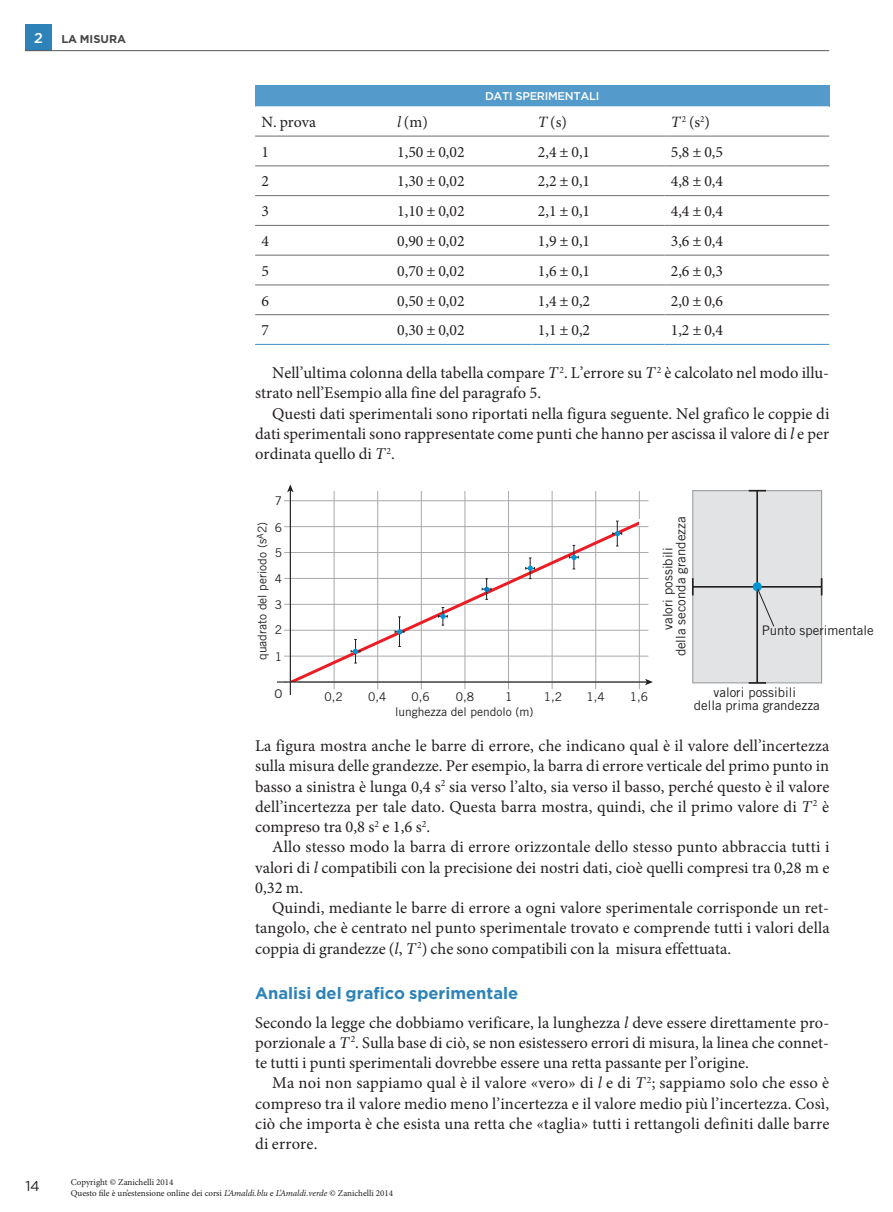
<style>
.page{position:relative;width:893px;height:1212px;background:#fff}
.page>*{position:absolute;margin:0;border:0;box-sizing:border-box;transform-origin:0 0}
.t1{font:16.5px/20.2px "Minion Pro";color:#231f20;text-align:justify}
.t2{font:700 16.5px "Gotham";color:#2d83b7}
.t3{font:15.75px "Minion Pro";color:#231f20}
.t4{font:14.25px "Gotham";color:#231f20}
.t5{font:500 14.25px "Gotham";color:#fff}
.t6{font:13.2px/13.2px "Trade Gothic";color:#231f20;text-align:center}
.t7{font:12px/25.8px "Trade Gothic";color:#231f20;text-align:justify}
.t8{font:500 11.25px "Gotham";letter-spacing:-.025em;color:#fff}
.t9{font:700 11.25px "Gotham";color:#464647}
.t10{font:9px/10.8px "Minion Pro";color:#231f20}
.s1{font-style:italic}
</style>
<div class="page">
<div style="left:26px;top:24px;width:26px;height:26px;background:#2d83b7"></div>
<hr style="left:26px;top:50px;width:803px;height:1px;background:#58595b">
<div style="left:255px;top:85px;width:574px;height:21px;background:#549aca"></div>
<svg style="left:255px;top:106px;width:574px;height:238px"></svg>
<hr style="left:255px;top:136px;width:409px;height:1px;background:#6d6e70">
<hr style="left:664px;top:136px;width:165px;height:1px;background:#6d6e70">
<hr style="left:255px;top:166px;width:409px;height:1px;background:#6d6e70">
<hr style="left:664px;top:166px;width:165px;height:1px;background:#6d6e70">
<hr style="left:255px;top:195px;width:409px;height:1px;background:#6d6e70">
<hr style="left:664px;top:195px;width:165px;height:1px;background:#6d6e70">
<hr style="left:255px;top:225px;width:409px;height:1px;background:#6d6e70">
<hr style="left:664px;top:225px;width:165px;height:1px;background:#6d6e70">
<hr style="left:255px;top:255px;width:409px;height:1px;background:#6d6e70">
<hr style="left:664px;top:255px;width:165px;height:1px;background:#6d6e70">
<hr style="left:255px;top:344px;width:276px;height:1px;background:#569aca">
<hr style="left:255px;top:285px;width:409px;height:1px;background:#6d6e70">
<hr style="left:664px;top:285px;width:165px;height:1px;background:#6d6e70">
<hr style="left:255px;top:314px;width:409px;height:1px;background:#6d6e70">
<hr style="left:664px;top:314px;width:165px;height:1px;background:#6d6e70">
<hr style="left:531px;top:344px;width:133px;height:1px;background:#569aca">
<hr style="left:664px;top:344px;width:165px;height:1px;background:#569aca">
<hr style="left:639px;top:491px;width:1px;height:198px;background:#a7a9ac">
<hr style="left:595px;top:491px;width:1px;height:198px;background:#a7a9ac">
<hr style="left:552px;top:491px;width:1px;height:198px;background:#a7a9ac">
<hr style="left:508px;top:491px;width:1px;height:198px;background:#a7a9ac">
<hr style="left:465px;top:491px;width:1px;height:198px;background:#a7a9ac">
<hr style="left:421px;top:491px;width:1px;height:198px;background:#a7a9ac">
<hr style="left:377px;top:491px;width:1px;height:198px;background:#a7a9ac">
<hr style="left:334px;top:491px;width:1px;height:198px;background:#a7a9ac">
<hr style="left:284px;top:682px;width:364px;height:1px;background:#a7a9ac">
<hr style="left:284px;top:656px;width:364px;height:1px;background:#a7a9ac">
<hr style="left:284px;top:630px;width:364px;height:1px;background:#a7a9ac">
<hr style="left:284px;top:604px;width:364px;height:1px;background:#a7a9ac">
<hr style="left:284px;top:578px;width:364px;height:1px;background:#a7a9ac">
<hr style="left:284px;top:552px;width:364px;height:1px;background:#a7a9ac">
<hr style="left:284px;top:526px;width:364px;height:1px;background:#a7a9ac">
<hr style="left:284px;top:500px;width:364px;height:1px;background:#a7a9ac">
<svg style="left:287px;top:518px;width:359px;height:168px"></svg>
<svg style="left:287px;top:679px;width:11px;height:6px"></svg>
<svg style="left:640px;top:519px;width:4px;height:6px"></svg>
<svg style="left:351px;top:639px;width:10px;height:25px"></svg>
<svg style="left:395px;top:616px;width:10px;height:31px"></svg>
<svg style="left:482px;top:578px;width:10px;height:22px"></svg>
<svg style="left:525px;top:558px;width:10px;height:21px"></svg>
<svg style="left:569px;top:545px;width:10px;height:25px"></svg>
<svg style="left:612px;top:521px;width:10px;height:26px"></svg>
<svg style="left:438px;top:607px;width:10px;height:19px"></svg>
<hr style="left:290px;top:490px;width:1px;height:205px;background:#231f20">
<svg style="left:287px;top:484px;width:7px;height:8px"></svg>
<hr style="left:277px;top:681px;width:370px;height:1px;background:#231f20">
<svg style="left:645px;top:679px;width:8px;height:6px"></svg>
<div style="left:693px;top:491px;width:129px;height:192px;background:#e2e3e4"></div>
<div style="left:692px;top:490px;width:130px;height:193px;border:1px solid #939598"></div>
<hr style="left:756px;top:491px;width:2px;height:192px;background:#231f20">
<hr style="left:693px;top:586px;width:129px;height:2px;background:#231f20">
<svg style="left:749px;top:490px;width:17px;height:1px"></svg>
<svg style="left:692px;top:578px;width:2px;height:17px"></svg>
<svg style="left:749px;top:682px;width:17px;height:2px"></svg>
<svg style="left:821px;top:578px;width:1px;height:17px"></svg>
<div style="left:753px;top:582px;width:9px;height:9px;background:#0096d5;border-radius:50%"></div>
<svg style="left:757px;top:588px;width:17px;height:39px"></svg>
<p class="t5" style="left:34px;top:32px;width:10px">2</p>
<p class="t9" style="left:61px;top:34px;width:66px">LA MISURA</p>
<p class="t8" style="left:485px;top:91px;width:116px">DATI SPERIMENTALI</p>
<p class="t3" style="left:261px;top:116px;width:56px">N. prova</p>
<p class="t3" style="left:397px;top:116px;width:32px"><span class="s1">l</span> (m)</p>
<p class="t3" style="left:538px;top:116px;width:31px"><span class="s1">T</span> (s)</p>
<p class="t3" style="left:671px;top:116px;width:41px"><span class="s1">T</span><sup>2</sup> (s<sup>2</sup>)</p>
<p class="t3" style="left:262px;top:145px;width:9px">1</p>
<p class="t3" style="left:397px;top:145px;width:69px">1,50 ± 0,02</p>
<p class="t3" style="left:538px;top:145px;width:54px">2,4 ± 0,1</p>
<p class="t3" style="left:671px;top:145px;width:54px">5,8 ± 0,5</p>
<p class="t3" style="left:262px;top:175px;width:9px">2</p>
<p class="t3" style="left:397px;top:175px;width:69px">1,30 ± 0,02</p>
<p class="t3" style="left:538px;top:175px;width:54px">2,2 ± 0,1</p>
<p class="t3" style="left:671px;top:175px;width:54px">4,8 ± 0,4</p>
<p class="t3" style="left:262px;top:205px;width:9px">3</p>
<p class="t3" style="left:397px;top:205px;width:69px">1,10 ± 0,02</p>
<p class="t3" style="left:538px;top:205px;width:54px">2,1 ± 0,1</p>
<p class="t3" style="left:671px;top:205px;width:54px">4,4 ± 0,4</p>
<p class="t3" style="left:262px;top:235px;width:9px">4</p>
<p class="t3" style="left:397px;top:235px;width:69px">0,90 ± 0,02</p>
<p class="t3" style="left:538px;top:235px;width:54px">1,9 ± 0,1</p>
<p class="t3" style="left:671px;top:235px;width:54px">3,6 ± 0,4</p>
<p class="t3" style="left:262px;top:265px;width:9px">5</p>
<p class="t3" style="left:397px;top:265px;width:69px">0,70 ± 0,02</p>
<p class="t3" style="left:538px;top:265px;width:54px">1,6 ± 0,1</p>
<p class="t3" style="left:671px;top:265px;width:54px">2,6 ± 0,3</p>
<p class="t3" style="left:262px;top:294px;width:9px">6</p>
<p class="t3" style="left:397px;top:294px;width:69px">0,50 ± 0,02</p>
<p class="t3" style="left:538px;top:294px;width:54px">1,4 ± 0,2</p>
<p class="t3" style="left:671px;top:294px;width:54px">2,0 ± 0,6</p>
<p class="t3" style="left:262px;top:324px;width:9px">7</p>
<p class="t3" style="left:397px;top:324px;width:69px">0,30 ± 0,02</p>
<p class="t3" style="left:538px;top:324px;width:54px">1,1 ± 0,2</p>
<p class="t3" style="left:671px;top:324px;width:54px">1,2 ± 0,4</p>
<p class="t1" style="left:255px;top:364px;width:575px;text-indent:17px">Nell’ultima colonna della tabella compare <span class="s1">T</span> <sup>2</sup>. L’errore su <span class="s1">T</span> <sup>2</sup> è calcolato nel modo illu&shy;strato nell’Esempio alla fine del paragrafo 5.</p>
<p class="t1" style="left:255px;top:405px;width:576px;text-indent:17px">Questi dati sperimentali sono riportati nella figura seguente. Nel grafico le coppie di dati sperimentali sono rappresentate come punti che hanno per ascissa il valore di <span class="s1">l</span> e per ordinata quello di <span class="s1">T</span><sup>2</sup>.</p>
<p class="t7" style="left:275px;top:489px;width:9px">7<br>6<br>5<br>4<br>3<br>2<br>1</p>
<p class="t7" style="left:250px;top:660px;width:139px;rotate:-90deg">quadrato del periodo (s<sup>A</sup>2)</p>
<p class="t7" style="left:274px;top:681px;width:10px">O</p>
<p class="t7" style="left:324px;top:684px;width:20px">0,2</p>
<p class="t7" style="left:368px;top:684px;width:20px">0,4</p>
<p class="t7" style="left:412px;top:684px;width:20px">0,6</p>
<p class="t7" style="left:456px;top:684px;width:20px">0,8</p>
<p class="t7" style="left:544px;top:684px;width:20px">1,2</p>
<p class="t7" style="left:587px;top:684px;width:20px">1,4</p>
<p class="t7" style="left:630px;top:684px;width:20px">1,6</p>
<p class="t7" style="left:505px;top:684px;width:9px">1</p>
<p class="t7" style="left:395px;top:700px;width:140px">lunghezza del pendolo (m)</p>
<p class="t6" style="left:662px;top:656px;width:142px;rotate:-90deg">valori possibili<br>della seconda grandezza</p>
<p class="t6" style="left:762px;top:625px;width:113px">Punto sperimentale</p>
<p class="t6" style="left:694px;top:687px;width:128px">valori possibili<br>della prima grandezza</p>
<p class="t1" style="left:255px;top:737px;width:576px">La figura mostra anche le barre di errore, che indicano qual è il valore dell’incertezza sulla misura delle grandezze. Per esempio, la barra di errore verticale del primo punto in basso a sinistra è lunga 0,4 s<sup>2</sup> sia verso l’alto, sia verso il basso, perché questo è il valore dell’incertezza per tale dato. Questa barra mostra, quindi, che il primo valore di <span class="s1">T</span> <sup>2</sup> è compreso tra 0,8 s<sup>2</sup> e 1,6 s<sup>2</sup>.</p>
<p class="t1" style="left:255px;top:838px;width:576px;text-indent:17px">Allo stesso modo la barra di errore orizzontale dello stesso punto abbraccia tutti i valori di <span class="s1">l</span> compatibili con la precisione dei nostri dati, cioè quelli compresi tra 0,28 m e 0,32 m.</p>
<p class="t1" style="left:255px;top:899px;width:576px;text-indent:17px">Quindi, mediante le barre di errore a ogni valore sperimentale corrisponde un ret&shy;tangolo, che è centrato nel punto sperimentale trovato e comprende tutti i valori della coppia di grandezze (<span class="s1">l</span>, <span class="s1">T</span><sup>2</sup>) che sono compatibili con la misura effettuata.</p>
<p class="t2" style="left:255px;top:986px;width:265px">Analisi del grafico sperimentale</p>
<p class="t1" style="left:255px;top:1014px;width:576px">Secondo la legge che dobbiamo verificare, la lunghezza <span class="s1">l</span> deve essere direttamente pro&shy;porzionale a <span class="s1">T</span><sup>2</sup>. Sulla base di ciò, se non esistessero errori di misura, la linea che connet&shy;te tutti i punti sperimentali dovrebbe essere una retta passante per l’origine.</p>
<p class="t1" style="left:255px;top:1074px;width:576px;text-indent:17px">Ma noi non sappiamo qual è il valore «vero» di <span class="s1">l</span> e di <span class="s1">T</span> <sup>2</sup>; sappiamo solo che esso è compreso tra il valore medio meno l’incertezza e il valore medio più l’incertezza. Così, ciò che importa è che esista una retta che «taglia» tutti i rettangoli definiti dalle barre di errore.</p>
<p class="t4" style="left:26px;top:1180px;width:16px">14</p>
<p class="t10" style="left:71px;top:1177px;width:324px">Copyright © Zanichelli 2014<br>Questo file è un’estensione online dei corsi <span class="s1">L’Amaldi.blu</span> e <span class="s1">L’Amaldi.verde</span> © Zanichelli 2014</p>
</div>
